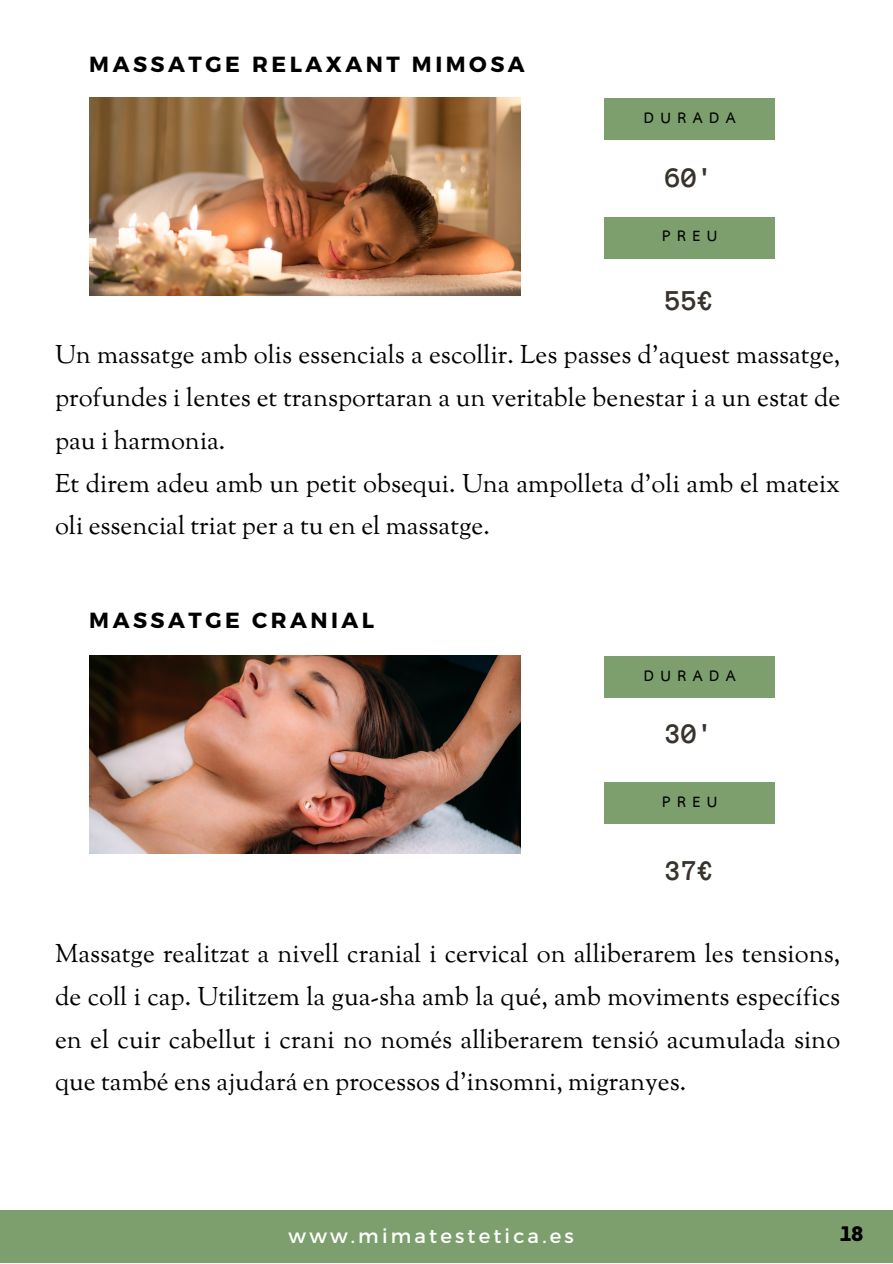
<style>
.page{position:relative;width:893px;height:1264px;background:#fff}
.page>*{position:absolute;margin:0;border:0;box-sizing:border-box;transform-origin:0 0}
.t1{font:700 29.4px "Anonymous Pro";color:#37332c}
.t2{font:25.5px/42.8px "Sorts Mill Goudy";color:#000;text-align:justify}
.t3{font:24px "RTL Media Pro Bold";color:#000}
.t4{font:700 21.9px "Montserrat";letter-spacing:.16em;color:#000}
.t5{font:700 21.9px "TH Sarabun New";letter-spacing:.3em;color:#000}
.t6{font:19.65px "Montserrat";letter-spacing:.16em;color:#fff}
</style>
<div class="page">
<img style="left:89px;top:98px;width:431px;height:198px">
<div style="left:604px;top:98px;width:171px;height:41px;background:#7d9f6e"></div>
<div style="left:604px;top:217px;width:171px;height:41px;background:#7d9f6e"></div>
<div style="left:0;top:1209px;width:892px;height:53px;background:#7d9f6e"></div>
<img style="left:89px;top:655px;width:431px;height:198px">
<div style="left:604px;top:656px;width:171px;height:41px;background:#7d9f6e"></div>
<div style="left:604px;top:781px;width:171px;height:42px;background:#7d9f6e"></div>
<p class="t4" style="left:89px;top:50px;width:437px">MASSATGE RELAXANT MIMOSA</p>
<p class="t5" style="left:643px;top:104px;width:93px">DURADA</p>
<p class="t1" style="left:665px;top:163px;width:50px">60'</p>
<p class="t5" style="left:662px;top:223px;width:57px">PREU</p>
<p class="t1" style="left:665px;top:285px;width:50px">55€</p>
<p class="t2" style="left:55px;top:336px;width:786px">Un massatge amb olis essencials a escollir. Les passes d’aquest massatge, profundes i lentes et transportaran a un veritable benestar i a un estat de pau i harmonia.</p>
<p class="t2" style="left:55px;top:464px;width:786px">Et direm adeu amb un petit obsequi. Una ampolleta d’oli amb el mateix oli essencial triat per a tu en el massatge.</p>
<p class="t4" style="left:89px;top:605px;width:286px">MASSATGE CRANIAL</p>
<p class="t5" style="left:643px;top:662px;width:93px">DURADA</p>
<p class="t1" style="left:665px;top:719px;width:50px">30'</p>
<p class="t5" style="left:662px;top:788px;width:57px">PREU</p>
<p class="t1" style="left:665px;top:856px;width:50px">37€</p>
<p class="t2" style="left:55px;top:934px;width:786px">Massatge realitzat a nivell cranial i cervical on alliberarem les tensions, de coll i cap. Utilitzem la gua-sha amb la qué, amb moviments específics en el cuir cabellut i crani no només alliberarem tensió acumulada sino que també ens ajudará en processos d’insomni, migranyes.</p>
<p class="t6" style="left:288px;top:1222px;width:287px">www.mimatestetica.es</p>
<p class="t3" style="left:839px;top:1224px;width:25px">18</p>
</div>
